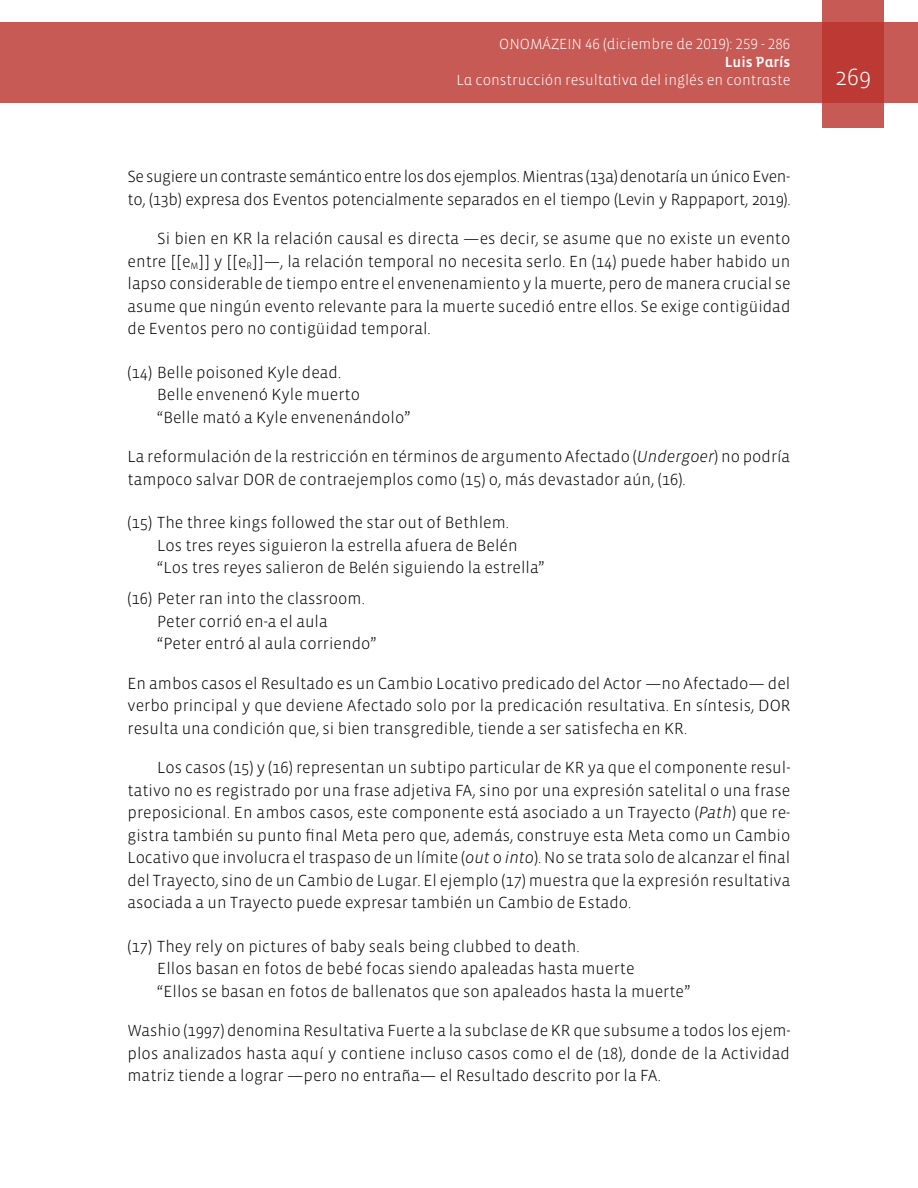
<style>
.page{position:relative;width:918px;height:1188px;background:#fff}
.page>*{position:absolute;margin:0;border:0;box-sizing:border-box;transform-origin:0 0}
.t1{font:300 24px "Vista Sans";color:#fff}
.t2{font:300 16.5px/22.5px "Vista Sans";color:#000}
.t3{font:300 16.5px/22.5px "Vista Sans";letter-spacing:-.025em;color:#000}
.t4{font:300 15px "Vista Sans Alt";color:#fff}
.t5{font:15px "Vista Sans Alt Med";color:#fff}
.s1{font-style:italic}
</style>
<div class="page">
<div style="left:0;top:23px;width:918px;height:80px;background:#c85a55"></div>
<svg style="left:822px;top:0;width:62px;height:128px;background:#c1453f"></svg>
<p class="t4" style="left:499px;top:37px;width:293px">ONOMÁZEIN 46 (diciembre de 2019): 259 - 286</p>
<p class="t5" style="left:725px;top:55px;width:67px">Luis París</p>
<p class="t4" style="left:456px;top:73px;width:335px">La construcción resultativa del inglés en contraste</p>
<h1 class="t1" style="left:835px;top:65px;width:37px">269</h1>
<p class="t3" style="left:128px;top:166px;width:664px">Se sugiere un contraste semántico entre los dos ejemplos. Mientras (13a) denotaría un único Even&shy;to, (13b) expresa dos Eventos potencialmente separados en el tiempo (Levin y Rappaport, 2019).</p>
<p class="t2" style="left:128px;top:228px;width:665px;text-align:justify;text-indent:30px">Si bien en KR la relación causal es directa —es decir, se asume que no existe un evento entre [[e<sub>M</sub>]] y [[e<sub>R</sub>]]—, la relación temporal no necesita serlo. En (14) puede haber habido un lapso considerable de tiempo entre el envenenamiento y la muerte, pero de manera crucial se asume que ningún evento relevante para la muerte sucedió entre ellos. Se exige contigüidad de Eventos pero no contigüidad temporal.</p>
<p class="t2" style="left:157px;top:361px;width:254px;text-indent:-30px">(14) Belle poisoned Kyle dead.<br>Belle envenenó Kyle muerto<br>“Belle mató a Kyle envenenándolo”</p>
<p class="t2" style="left:128px;top:446px;width:664px">La reformulación de la restricción en términos de argumento Afectado (<span class="s1">Undergoer</span>) no podría tampoco salvar DOR de contraejemplos como (15) o, más devastador aún, (16).</p>
<p class="t2" style="left:157px;top:512px;width:389px;text-indent:-30px">(15) The three kings followed the star out of Bethlem.<br>Los tres reyes siguieron la estrella afuera de Belén “Los tres reyes salieron de Belén siguiendo la estrella”</p>
<p class="t2" style="left:157px;top:588px;width:221px;text-indent:-30px">(16) Peter ran into the classroom.<br>Peter corrió en-a el aula<br>“Peter entró al aula corriendo”</p>
<p class="t2" style="left:128px;top:672px;width:664px;text-align:justify">En ambos casos el Resultado es un Cambio Locativo predicado del Actor —no Afectado— del verbo principal y que deviene Afectado solo por la predicación resultativa. En síntesis, DOR resulta una condición que, si bien transgredible, tiende a ser satisfecha en KR.</p>
<p class="t2" style="left:128px;top:757px;width:664px;text-align:justify;text-indent:30px">Los casos (15) y (16) representan un subtipo particular de KR ya que el componente resul&shy;tativo no es registrado por una frase adjetiva FA, sino por una expresión satelital o una frase preposicional. En ambos casos, este componente está asociado a un Trayecto (<span class="s1">Path</span>) que re&shy;gistra también su punto final Meta pero que, además, construye esta Meta como un Cambio Locativo que involucra el traspaso de un límite (<span class="s1">out</span> o <span class="s1">into</span>). No se trata solo de alcanzar el final del Trayecto, sino de un Cambio de Lugar. El ejemplo (17) muestra que la expresión resultativa asociada a un Trayecto puede expresar también un Cambio de Estado.</p>
<p class="t2" style="left:157px;top:936px;width:534px;text-indent:-30px">(17) They rely on pictures of baby seals being clubbed to death.<br>Ellos basan en fotos de bebé focas siendo apaleadas hasta muerte<br>“Ellos se basan en fotos de ballenatos que son apaleados hasta la muerte”</p>
<p class="t2" style="left:128px;top:1020px;width:665px;text-align:justify">Washio (1997) denomina Resultativa Fuerte a la subclase de KR que subsume a todos los ejem&shy;plos analizados hasta aquí y contiene incluso casos como el de (18), donde de la Actividad matriz tiende a lograr —pero no entraña— el Resultado descrito por la FA.</p>
</div>
